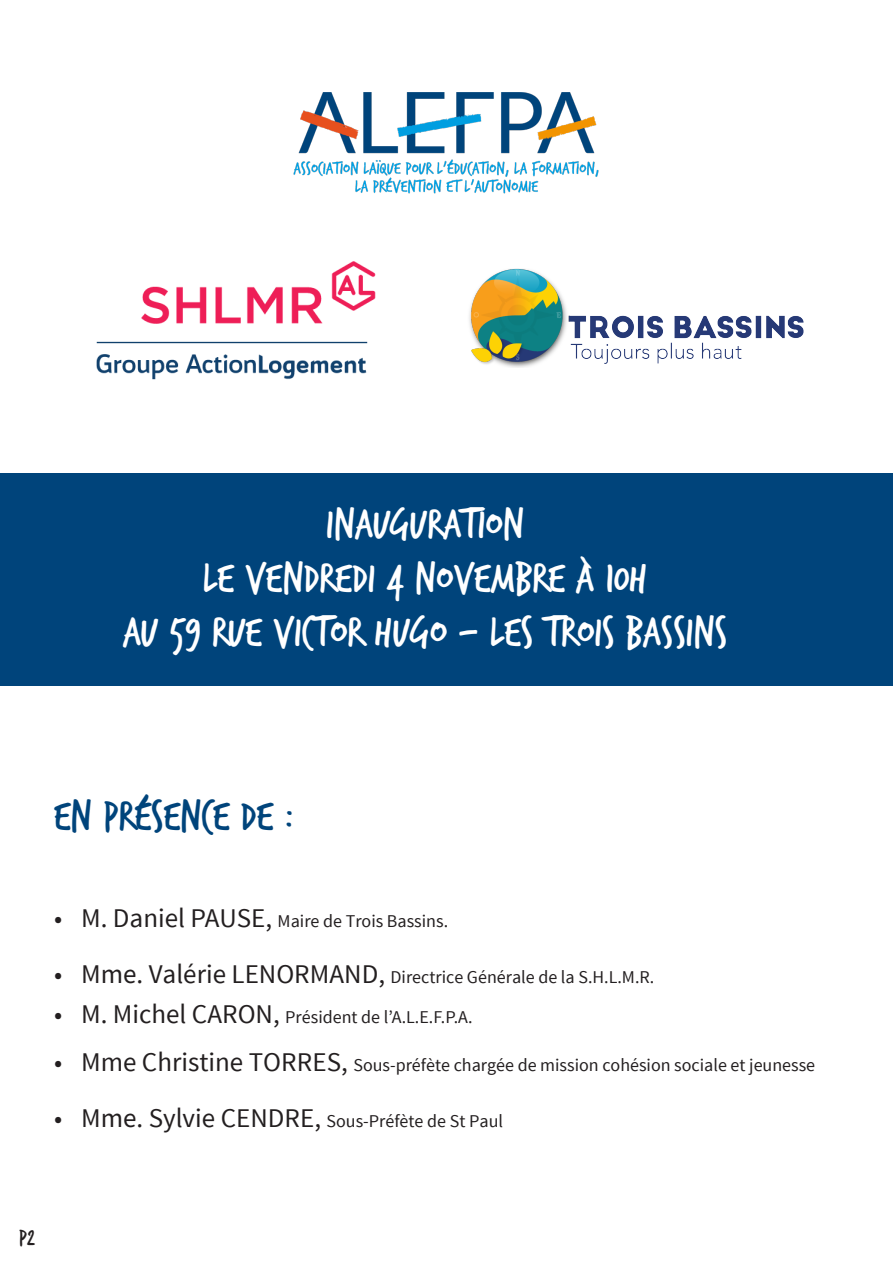
<style>
.page{position:relative;width:893px;height:1263px;background:#fff}
.page>*{position:absolute;margin:0;border:0;box-sizing:border-box;transform-origin:0 0}
.t1{font:45px "Trash Hand";color:#fff}
.t2{font:45px "Trash Hand";color:#00447b}
.t3{font:24px "Trash Hand";color:#231f20}
.t4{font:18px "Source Sans Pro";color:#231f20}
.s1{font-size:27px}
</style>
<div class="page">
<hr style="left:892px;top:78px;width:1px;height:89px;background:#00447b">
<div style="left:0;top:473px;width:893px;height:213px;background:#00447b"></div>
<img style="left:96px;top:261px;width:280px;height:119px">
<img style="left:469px;top:269px;width:335px;height:98px">
<img style="left:293px;top:92px;width:306px;height:102px">
<p class="t1" style="left:326px;top:502px;width:199px">INAUGURATION</p>
<p class="t1" style="left:203px;top:556px;width:446px">LE VENDREDI 4 NOVEMBRE À 10H</p>
<p class="t1" style="left:123px;top:610px;width:606px">AU 59 RUE VICTOR HUGO – LES TROIS BASSINS</p>
<p class="t2" style="left:54px;top:794px;width:241px">EN PRÉSENCE DE :</p>
<p class="t4" style="left:54px;top:910px;width:396px"><span class="s1">• M. Daniel PAUSE,</span> Maire de Trois Bassins.</p>
<p class="t4" style="left:54px;top:965px;width:602px"><span class="s1">• Mme. Valérie LENORMAND,</span> Directrice Générale de la S.H.L.M.R.</p>
<p class="t4" style="left:54px;top:1006px;width:420px"><span class="s1">• M. Michel CARON,</span> Président de l’A.L.E.F.P.A.</p>
<p class="t4" style="left:54px;top:1054px;width:763px"><span class="s1">• Mme Christine TORRES,</span> Sous-préfète chargée de mission cohésion sociale et jeunesse</p>
<p class="t4" style="left:54px;top:1109px;width:450px"><span class="s1">• Mme. Sylvie CENDRE,</span> Sous-Préfète de St Paul</p>
<h2 class="t3" style="left:19px;top:1226px;width:18px">P2</h2>
</div>
